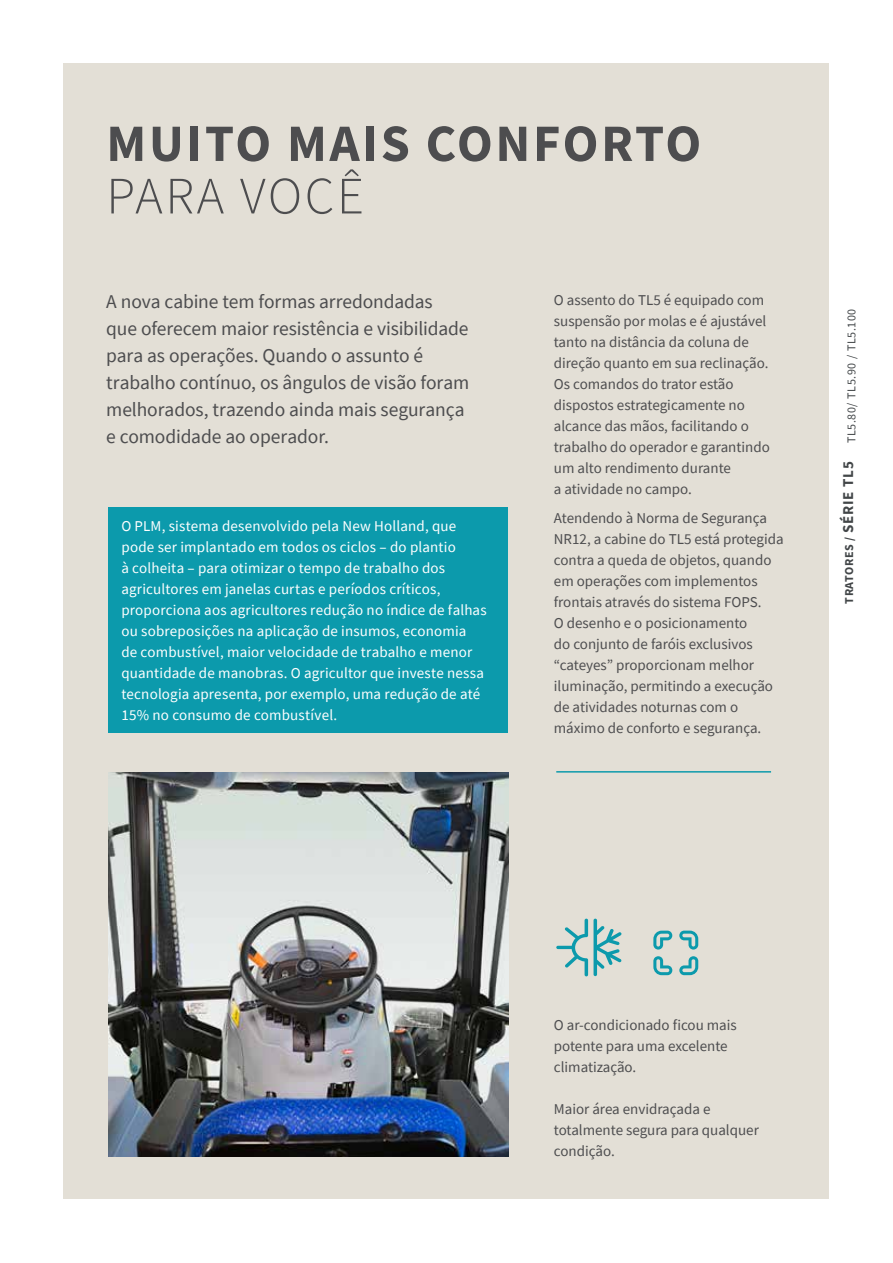
<style>
.page{position:relative;width:893px;height:1263px;background:#fff}
.page>*{position:absolute;margin:0;border:0;box-sizing:border-box;transform-origin:0 0}
.t1{font:700 52.5px "Source Sans Pro";letter-spacing:.05em;color:#4d4d4f}
.t2{font:300 52.5px "Source Sans Pro";letter-spacing:.05em;color:#4d4d4f}
.t3{font:19.5px/27px "Source Sans Pro";letter-spacing:-.005em;color:#4d4d4f}
.t4{font:15px/21px "Source Sans Pro";color:#4d4d4f}
.t5{font:15px/21px "Source Sans Pro";letter-spacing:.01em;color:#fff}
.t6{font:12px "Source Sans Pro";letter-spacing:.05em;color:#424648}
</style>
<div class="page">
<div style="left:64px;top:64px;width:765px;height:1135px;background:#e3dfd6"></div>
<img style="left:109px;top:772px;width:399px;height:384px">
<hr style="left:556px;top:771px;width:215px;height:1px;background:#0c9aac">
<svg style="left:556px;top:919px;width:66px;height:57px"></svg>
<svg style="left:679px;top:931px;width:19px;height:18px"></svg>
<svg style="left:653px;top:931px;width:19px;height:18px"></svg>
<svg style="left:653px;top:956px;width:19px;height:19px"></svg>
<svg style="left:679px;top:956px;width:19px;height:19px"></svg>
<div style="left:109px;top:507px;width:399px;height:226px;background:#0c9aac"></div>
<h1 class="t1" style="left:106px;top:108px;width:596px">MUITO MAIS CONFORTO</h1>
<h1 class="t2" style="left:106px;top:164px;width:259px">PARA VOCÊ</h1>
<p class="t3" style="left:106px;top:288px;width:364px">A nova cabine tem formas arredondadas<br>que oferecem maior resistência e visibilidade para as operações. Quando o assunto é trabalho contínuo, os ângulos de visão foram melhorados, trazendo ainda mais segurança e comodidade ao operador.</p>
<p class="t4" style="left:554px;top:289px;width:217px">O assento do TL5 é equipado com suspensão por molas e é ajustável tanto na distância da coluna de direção quanto em sua reclinação.<br>Os comandos do trator estão dispostos estrategicamente no alcance das mãos, facilitando o trabalho do operador e garantindo um alto rendimento durante<br>a atividade no campo.</p>
<p class="t4" style="left:554px;top:508px;width:231px">Atendendo à Norma de Segurança<br>NR12, a cabine do TL5 está protegida contra a queda de objetos, quando em operações com implementos frontais através do sistema FOPS.<br>O desenho e o posicionamento<br>do conjunto de faróis exclusivos “cateyes” proporcionam melhor iluminação, permitindo a execução de atividades noturnas com o máximo de conforto e segurança.</p>
<p class="t5" style="left:121px;top:516px;width:367px">O PLM, sistema desenvolvido pela New Holland, que pode ser implantado em todos os ciclos – do plantio<br>à colheita – para otimizar o tempo de trabalho dos agricultores em janelas curtas e períodos críticos, proporciona aos agricultores redução no índice de falhas ou sobreposições na aplicação de insumos, economia<br>de combustível, maior velocidade de trabalho e menor quantidade de manobras. O agricultor que investe nessa tecnologia apresenta, por exemplo, uma redução de até 15% no consumo de combustível.</p>
<p class="t6" style="left:844px;top:604px;width:296px;rotate:-90deg"><sup>TRATORES</sup> <sup>/</sup> <sup>SÉRIE</sup> <sup>TL5</sup> TL5.80/ TL5.90 / TL5.100</p>
<p class="t4" style="left:554px;top:1015px;width:184px">O ar-condicionado ficou mais potente para uma excelente climatização.</p>
<p class="t4" style="left:554px;top:1099px;width:207px">Maior área envidraçada e totalmente segura para qualquer condição.</p>
</div>
